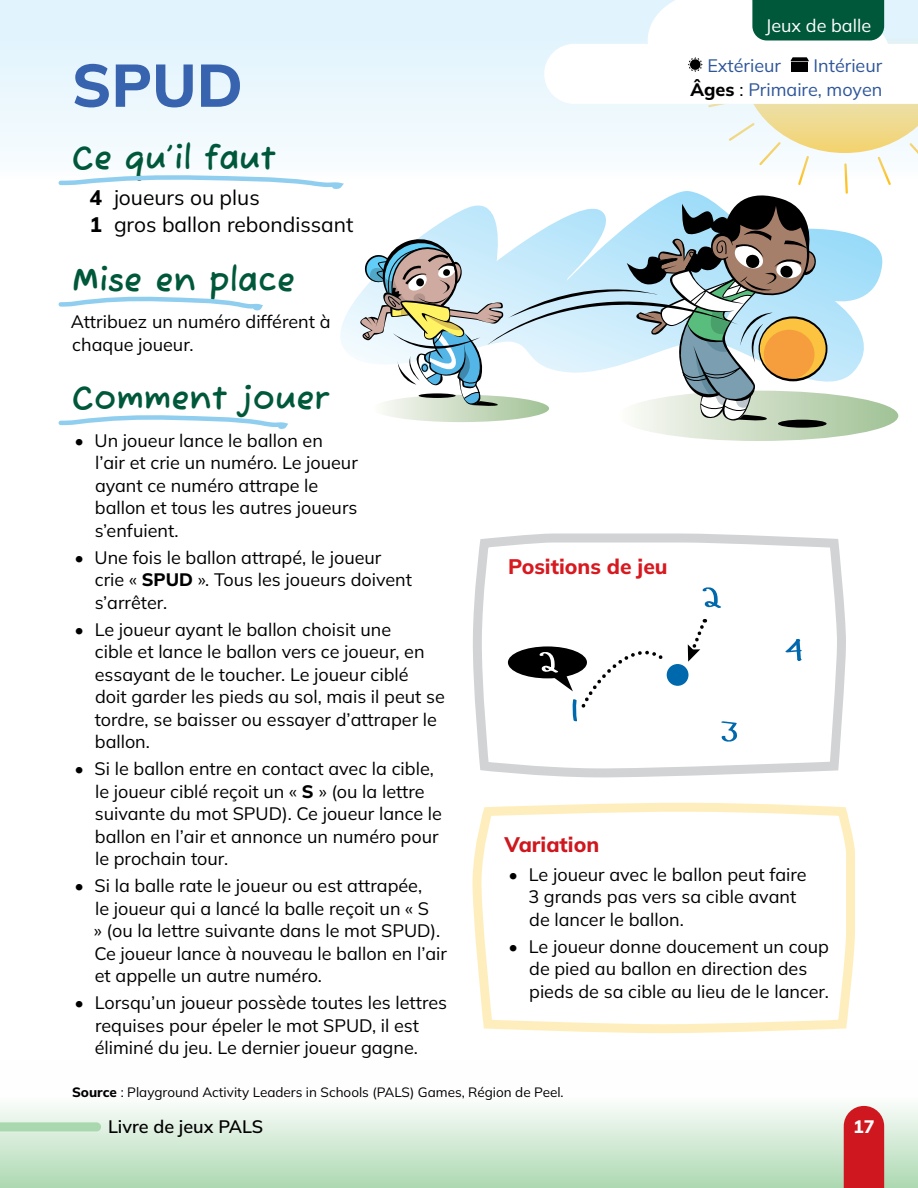
<style>
.page{position:relative;width:918px;height:1188px;background:#fff}
.page>*{position:absolute;margin:0;border:0;box-sizing:border-box;transform-origin:0 0}
.t1{font:800 60px "Mulish";color:#3763af}
.t2{font:700 33px "Fuzzy Bubbles";color:#00583b}
.p_Whats_needed_list{font:21px "Mulish";color:#000}
.t3{font:800 21px "Mulish";color:#d71920}
.t4{font:800 21px "Mulish";color:#ce171e}
.t5{font:18px/22.5px "Mulish";color:#000}
.t6{font:18px "Mulish";color:#2f5699}
.t7{font:600 18px "Mulish";color:#000}
.t8{font:18px "Mulish";color:#fff}
.t9{font:800 18px "Mulish";color:#fff}
.p_Source_footnote{font:13.5px "Mulish";color:#000}
.s1{font-weight:800}
.s2{font-weight:800;color:#000}
.s3{color:#000}
</style>
<div class="page">
<div style="left:0;top:1061px;width:918px;height:127px;background:linear-gradient(to bottom,#fff,#b2dbb7)"></div>
<div style="left:844px;top:1106px;width:40px;height:82px;background:#ce171e"></div>
<svg style="left:0;top:1122px;width:101px;height:9px"></svg>
<div style="left:0;top:0;width:918px;height:179px;background:linear-gradient(to bottom,#ddf2fd,#f9fcfe)"></div>
<svg style="left:473px;top:533px;width:373px;height:245px"></svg>
<svg style="left:785px;top:639px;width:18px;height:22px"></svg>
<svg style="left:702px;top:587px;width:20px;height:21px"></svg>
<svg style="left:721px;top:721px;width:16px;height:21px"></svg>
<div style="left:667px;top:664px;width:22px;height:22px;background:#0068ac;border-radius:50%"></div>
<div style="left:508px;top:646px;width:79px;height:32px;background:#000;border-radius:50%"></div>
<svg style="left:688px;top:619px;width:19px;height:43px"></svg>
<svg style="left:539px;top:634px;width:131px;height:88px"></svg>
<svg style="left:472px;top:802px;width:383px;height:232px"></svg>
<svg style="left:340px;top:294px;width:20px;height:63px"></svg>
<svg style="left:360px;top:0;width:558px;height:441px"></svg>
<svg style="left:56px;top:173px;width:291px;height:16px"></svg>
<svg style="left:58px;top:296px;width:205px;height:15px"></svg>
<svg style="left:58px;top:415px;width:230px;height:14px"></svg>
<h2 class="t1" style="left:72px;top:45px;width:172px">SPUD</h2>
<h3 class="t2" style="left:72px;top:130px;width:206px">Ce qu’il faut</h3>
<p class="p_Whats_needed_list" style="left:89px;top:183px;width:172px"><span class="s1">4</span> joueurs ou plus</p>
<p class="p_Whats_needed_list" style="left:89px;top:210px;width:266px"><span class="s1">1</span> gros ballon rebondissant</p>
<h3 class="t2" style="left:72px;top:251px;width:225px">Mise en place</h3>
<p class="t5" style="left:71px;top:310px;width:261px">Attribuez un numéro différent à chaque joueur.</p>
<h3 class="t2" style="left:72px;top:370px;width:258px">Comment jouer</h3>
<p class="t5" style="left:95px;top:429px;width:265px;text-indent:-20px">• Un joueur lance le ballon en<br>l’air et crie un numéro. Le joueur ayant ce numéro attrape le ballon et tous les autres joueurs s’enfuient.</p>
<p class="t5" style="left:95px;top:546px;width:319px;text-indent:-20px">• Une fois le ballon attrapé, le joueur crie « <span class="s1">SPUD</span> ». Tous les joueurs doivent s’arrêter.</p>
<p class="t5" style="left:95px;top:618px;width:352px;text-indent:-20px">• Le joueur ayant le ballon choisit une<br>cible et lance le ballon vers ce joueur, en essayant de le toucher. Le joueur ciblé<br>doit garder les pieds au sol, mais il peut se tordre, se baisser ou essayer d’attraper le ballon.</p>
<p class="t5" style="left:95px;top:757px;width:349px;text-indent:-20px">• Si le ballon entre en contact avec la cible, le joueur ciblé reçoit un « <span class="s1">S</span> » (ou la lettre suivante du mot SPUD). Ce joueur lance le ballon en l’air et annonce un numéro pour le prochain tour.</p>
<p class="t5" style="left:94px;top:874px;width:355px;text-indent:-20px">• Si la balle rate le joueur ou est attrapée,<br>le joueur qui a lancé la balle reçoit un « S<br>» (ou la lettre suivante dans le mot SPUD).<br>Ce joueur lance à nouveau le ballon en l’air et appelle un autre numéro.</p>
<p class="t5" style="left:74px;top:991px;width:374px;text-align:center">• Lorsqu’un joueur possède toutes les lettres requises pour épeler le mot SPUD, il est éliminé du jeu. Le dernier joueur gagne.</p>
<p class="t8" style="left:765px;top:13px;width:107px">Jeux de balle</p>
<p class="t6" style="left:707px;top:53px;width:75px">Extérieur</p>
<p class="t6" style="left:814px;top:53px;width:70px">Intérieur</p>
<p class="t6" style="left:691px;top:77px;width:193px"><span class="s2">Âges</span> <span class="s3">:</span> Primaire, moyen</p>
<p class="t3" style="left:508px;top:552px;width:161px">Positions de jeu</p>
<h4 class="t4" style="left:505px;top:830px;width:96px">Variation</h4>
<p class="t5" style="left:528px;top:862px;width:280px;text-indent:-20px">• Le joueur avec le ballon peut faire<br>3 grands pas vers sa cible avant de lancer le ballon.</p>
<p class="t5" style="left:529px;top:934px;width:301px;text-indent:-21px">• Le joueur donne doucement un coup de pied au ballon en direction des pieds de sa cible au lieu de le lancer.</p>
<p class="p_Source_footnote" style="left:72px;top:1083px;width:493px"><span class="s1">Source</span> : Playground Activity Leaders in Schools (PALS) Games, Région de Peel.</p>
<p class="t7" style="left:108px;top:1114px;width:157px">Livre de jeux PALS</p>
<p class="t9" style="left:853px;top:1114px;width:23px">17</p>
</div>
